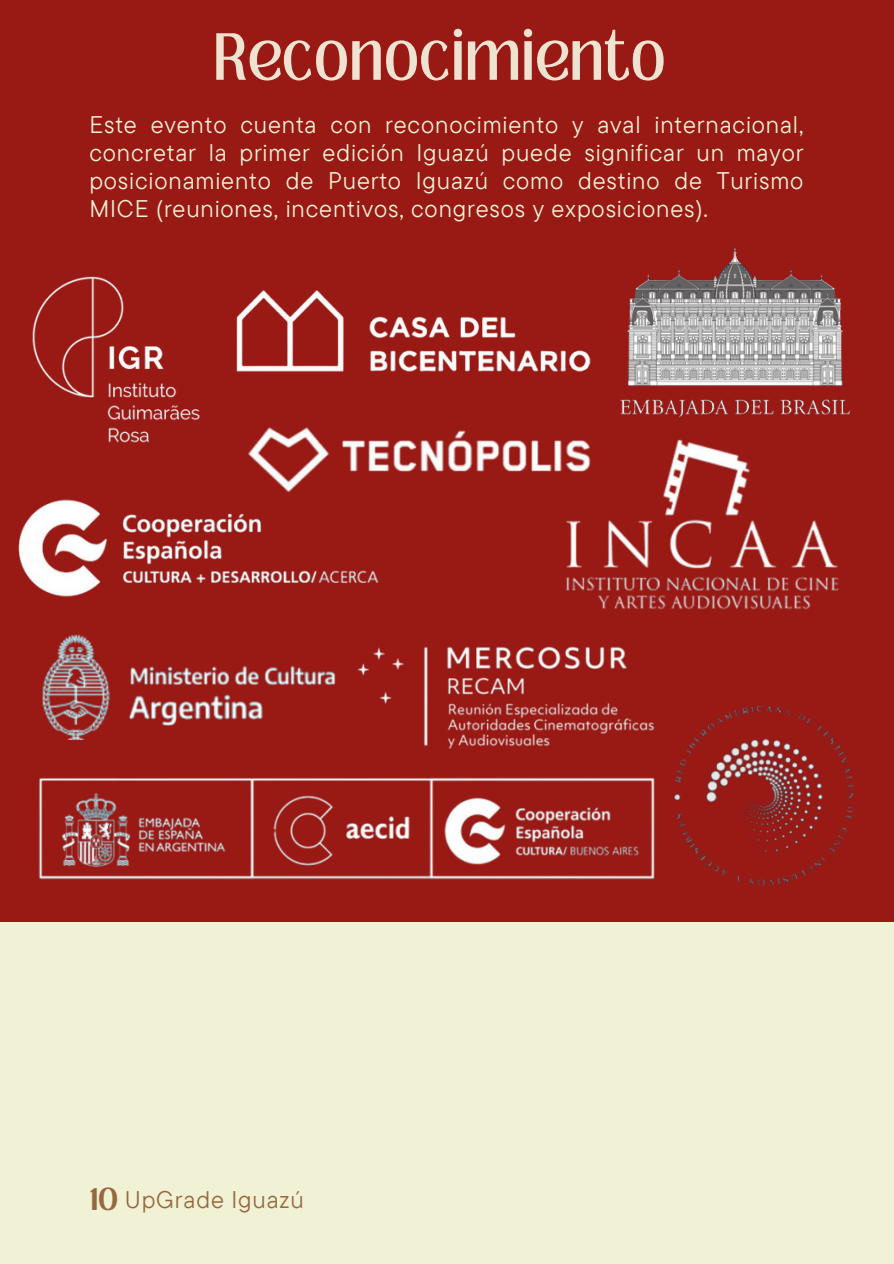
<style>
.page{position:relative;width:894px;height:1264px;background:#fff}
.page>*{position:absolute;margin:0;border:0;box-sizing:border-box;transform-origin:0 0}
.t1{font:51px "Loubag";letter-spacing:.02em;color:#eee2d0}
.t2{font:24px/28.2px "TT Commons Pro";letter-spacing:.035em;color:#f1f1d5;text-align:justify}
.t3{font:24px "TT Commons Pro";letter-spacing:.035em;color:#96693c}
.t4{font:700 24px "Loubag";color:#96693c}
</style>
<div class="page">
<div style="left:0;top:0;width:893px;height:1263px;background:#f1f1d5"></div>
<div style="left:0;top:0;width:893px;height:921px;background:#991915"></div>
<img style="left:236px;top:290px;width:355px;height:82px">
<img style="left:32px;top:276px;width:168px;height:167px">
<img style="left:248px;top:427px;width:304px;height:65px">
<img style="left:18px;top:492px;width:361px;height:105px">
<img style="left:620px;top:247px;width:231px;height:171px">
<img style="left:42px;top:634px;width:294px;height:105px">
<img style="left:38px;top:777px;width:617px;height:103px">
<img style="left:357px;top:646px;width:298px;height:103px">
<img style="left:554px;top:439px;width:285px;height:171px">
<img style="left:673px;top:705px;width:182px;height:181px">
<p class="t1" style="left:214px;top:16px;width:453px">Reconocimiento</p>
<p class="t2" style="left:89px;top:110px;width:715px">Este evento cuenta con reconocimiento y aval internacional, concretar la primer edición Iguazú puede significar un mayor posicionamiento de Puerto Iguazú como destino de Turismo MICE (reuniones, incentivos, congresos y exposiciones).</p>
<p class="t4" style="left:89px;top:1180px;width:30px">10</p>
<p class="t3" style="left:125px;top:1184px;width:180px">UpGrade Iguazú</p>
</div>
